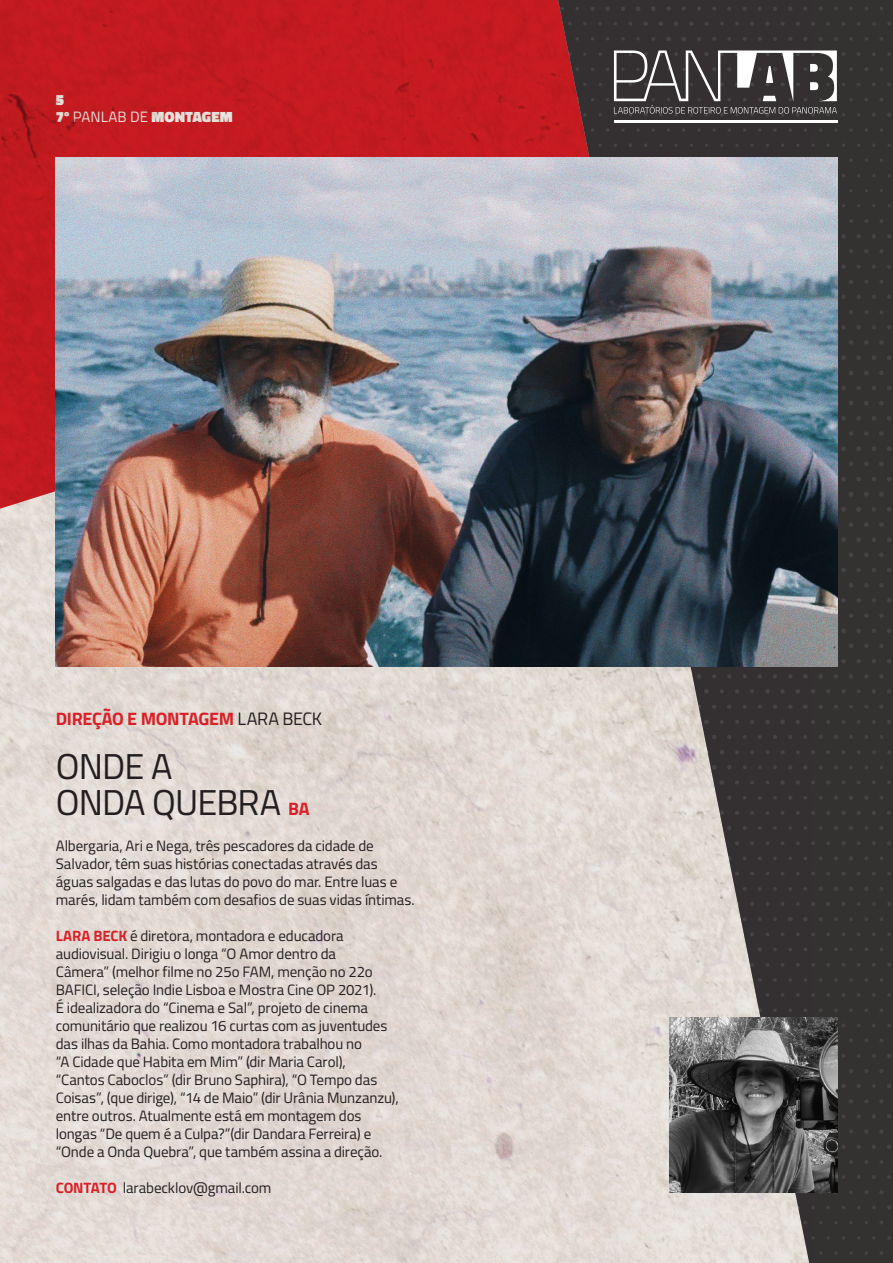
<style>
.page{position:relative;width:893px;height:1263px;background:#fff}
.page>*{position:absolute;margin:0;border:0;box-sizing:border-box;transform-origin:0 0}
.t1{font:36px/36px "Cairo";letter-spacing:-.025em;color:#231f20}
.t2{font:700 18px "Cairo";letter-spacing:-.02em;color:#db1f27}
.t3{font:15px/18px "Cairo";letter-spacing:-.01em;color:#231f20}
.t4{font:900 15px/17.2px "Cairo";letter-spacing:.01em;color:#fff}
.s1{font-weight:400}
.s2{font-weight:400;color:#231f20}
.s3{font-weight:700;font-size:18px;color:#db1f27}
.s4{font-weight:700;color:#db1f27}
</style>
<div class="page">
<svg style="left:809px;top:0;width:84px;height:1263px;background:#383637"></svg>
<hr style="left:614px;top:120px;width:223px;height:3px;background:#fff">
<svg style="left:809px;top:50px;width:28px;height:64px"></svg>
<img style="left:0;top:0;width:809px;height:1263px">
<img style="left:56px;top:158px;width:781px;height:508px">
<svg style="left:670px;top:1017px;width:167px;height:176px;background:#585858"></svg>
<p class="t4" style="left:56px;top:91px;width:178px">5<br>7º <span class="s1">PANLAB DE</span> MONTAGEM</p>
<p class="t2" style="left:56px;top:704px;width:268px">DIREÇÃO E MONTAGEM <span class="s2">LARA BECK</span></p>
<p class="t1" style="left:56px;top:748px;width:255px">ONDE A<br>ONDA QUEBRA <span class="s3">BA</span></p>
<p class="t3" style="left:56px;top:836px;width:360px">Albergaria, Ari e Nega, três pescadores da cidade de Salvador, têm suas histórias conectadas através das águas salgadas e das lutas do povo do mar. Entre luas e marés, lidam também com desafios de suas vidas íntimas.</p>
<p class="t3" style="left:56px;top:926px;width:344px"><span class="s4">LARA BECK</span> é diretora, montadora e educadora audiovisual. Dirigiu o longa “O Amor dentro da<br>Câmera” (melhor filme no 25o FAM, menção no 22o BAFICI, seleção Indie Lisboa e Mostra Cine OP 2021).<br>É idealizadora do “Cinema e Sal”, projeto de cinema comunitário que realizou 16 curtas com as juventudes das ilhas da Bahia. Como montadora trabalhou no<br>“A Cidade que Habita em Mim” (dir Maria Carol),<br>“Cantos Caboclos” (dir Bruno Saphira), “O Tempo das Coisas”, (que dirige), “14 de Maio” (dir Urânia Munzanzu), entre outros. Atualmente está em montagem dos longas “De quem é a Culpa?”(dir Dandara Ferreira) e “Onde a Onda Quebra”, que também assina a direção.</p>
<p class="t3" style="left:56px;top:1178px;width:217px"><span class="s4">CONTATO</span> larabecklov@gmail.com</p>
</div>
